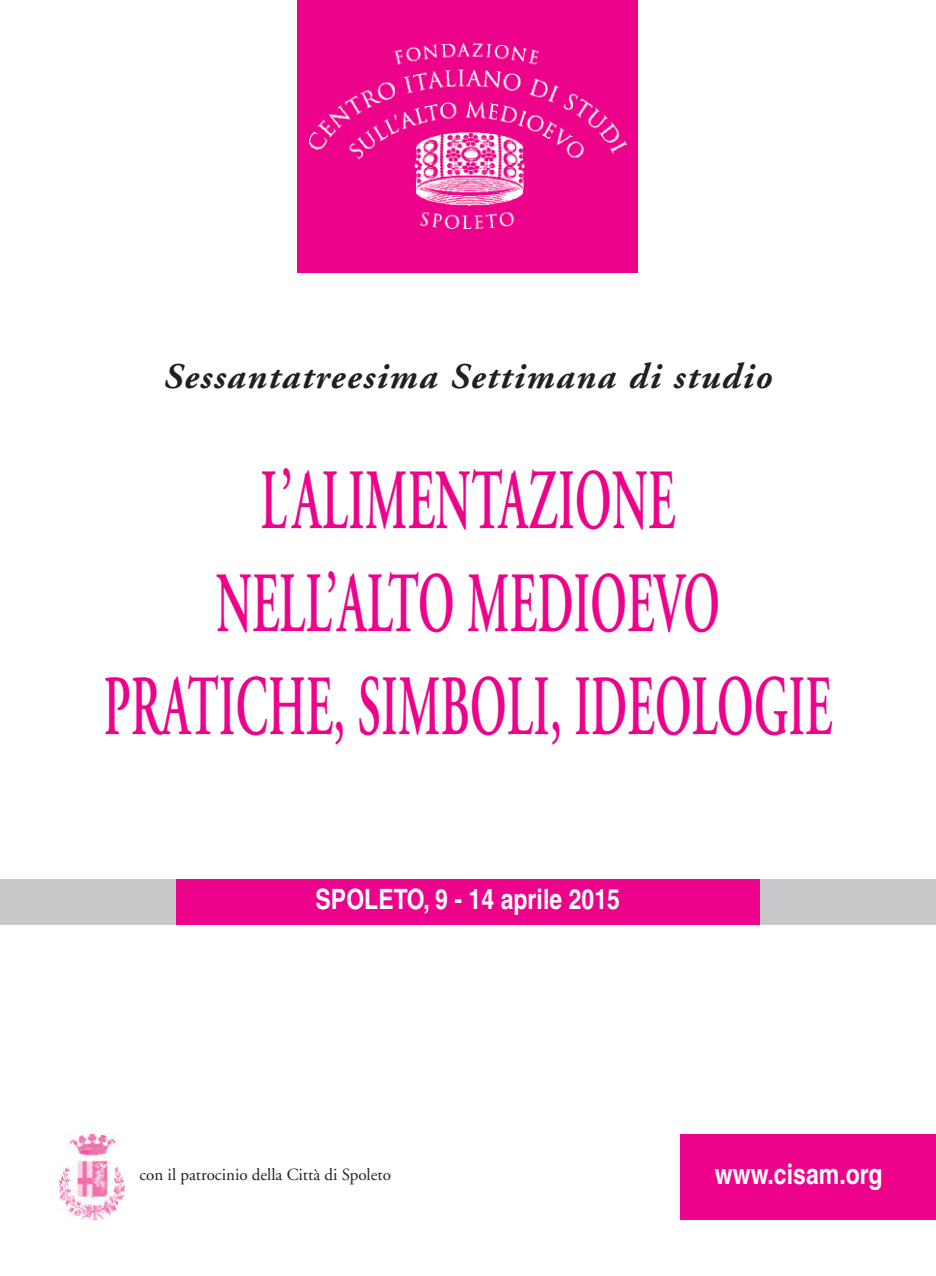
<style>
.page{position:relative;width:936px;height:1276px;background:#fff}
.page>*{position:absolute;margin:0;border:0;box-sizing:border-box;transform-origin:0 0}
.t1{font:600 85.6px/102.6px "Adobe Garamond";letter-spacing:.01em;color:#ed028c;text-align:center;scale:.54 1}
.t2{font:italic 700 36px "Adobe Garamond";letter-spacing:.05em;color:#231f20}
.t3{font:700 condensed 28px "Helvetica";color:#fff}
.t4{font:17px "Adobe Garamond";color:#231f20}
</style>
<div class="page">
<div style="left:148px;top:879px;width:668px;height:45px;background:#ed028c"></div>
<div style="left:298px;top:0;width:340px;height:272px;background:#ed028c"></div>
<img style="left:309px;top:44px;width:317px;height:184px">
<div style="left:0;top:879px;width:176px;height:45px;background:#c7c8ca"></div>
<div style="left:760px;top:879px;width:175px;height:45px;background:#c7c8ca"></div>
<div style="left:680px;top:1134px;width:255px;height:85px;background:#ed028c"></div>
<img style="left:59px;top:1133px;width:66px;height:87px">
<p class="t2" style="left:164px;top:362px;width:610px">Sessantatreesima Settimana di studio</p>
<p class="t1" style="left:104px;top:457px;width:1350px">L’ALIMENTAZIONE<br>NELL’ALTO MEDIOEVO<br>PRATICHE, SIMBOLI, IDEOLOGIE</p>
<p class="t3" style="left:315px;top:889px;width:306px">SPOLETO, 9 - 14 aprile 2015</p>
<p class="t4" style="left:139px;top:1168px;width:253px">con il patrocinio della Città di Spoleto</p>
<p class="t3" style="left:714px;top:1164px;width:169px">www.cisam.org</p>
</div>
